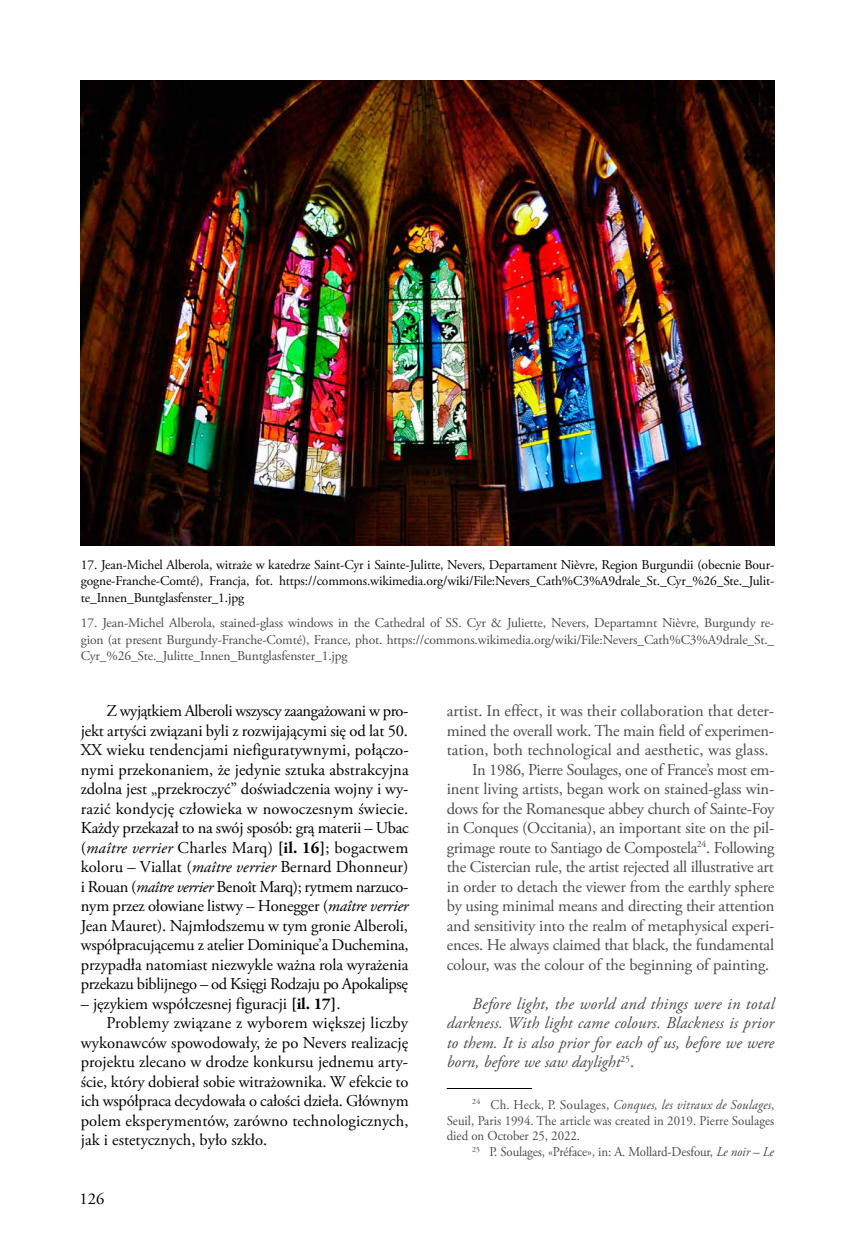
<style>
.page{position:relative;width:851px;height:1255px;background:#fff}
.page>*{position:absolute;margin:0;border:0;box-sizing:border-box;transform-origin:0 0}
.t1{font:16.5px/19.5px "Adobe Garamond Pro";letter-spacing:-.005em;color:#000;text-align:justify}
.t2{font:16.5px "Adobe Garamond Pro";letter-spacing:-.015em;color:#4a4a49}
.t3{font:italic 16.5px/19.5px "Adobe Garamond Pro";color:#4a4a49;text-align:justify}
.t4{font:16.5px "Adobe Garamond Pro";letter-spacing:.015em;color:#000}
.t5{font:13.5px/16.5px "Adobe Garamond Pro";letter-spacing:-.01em;color:#4a4a49;text-align:justify}
.t6{font:13.5px/16.5px "Adobe Garamond Pro";letter-spacing:-.01em;color:#000;text-align:justify}
.t7{font:13.5px/15.9px "Adobe Garamond Pro";letter-spacing:-.01em;color:#4a4a49;text-align:justify;scale:.95 1}
.s1{font-style:italic}
.s2{font-weight:700}
.s3{font-style:normal}
</style>
<div class="page">
<hr style="left:446px;top:1088px;width:85px;height:1px;background:#000">
<img style="left:81px;top:81px;width:693px;height:464px">
<p class="t6" style="left:81px;top:557px;width:695px">17. Jean-Michel Alberola, witraże w katedrze Saint-Cyr i Sainte-Julitte, Nevers, Departament Nièvre, Region Burgundii (obecnie Bour&shy;gogne-Franche-Comté), Francja, fot. https://commons.wikimedia.org/wiki/File:Nevers_Cath%C3%A9drale_St._Cyr_%26_Ste._Julit&shy;te_Innen_Buntglasfenster_1.jpg</p>
<p class="t5" style="left:81px;top:615px;width:695px">17. Jean-Michel Alberola, stained-glass windows in the Cathedral of SS. Cyr &amp; Juliette, Nevers, Departamnt Nièvre, Burgundy re&shy;gion (at present Burgundy-Franche-Comté), France, phot. https://commons.wikimedia.org/wiki/File:Nevers_Cath%C3%A9drale_St._ Cyr_%26_Ste._Julitte_Innen_Buntglasfenster_1.jpg</p>
<p class="t1" style="left:81px;top:701px;width:329px;text-indent:26px">Z wyjątkiem Alberoli wszyscy zaangażowani w pro&shy;jekt artyści związani byli z rozwijającymi się od lat 50.<br>XX wieku tendencjami niefiguratywnymi, połączo&shy;nymi przekonaniem, że jedynie sztuka abstrakcyjna zdolna jest „przekroczyć” doświadczenia wojny i wy&shy;razić kondycję człowieka w nowoczesnym świecie.<br>Każdy przekazał to na swój sposób: grą materii – Ubac (<span class="s1">maître verrier</span> Charles Marq) <span class="s2">[il. 16]</span>; bogactwem koloru – Viallat (<span class="s1">maître verrier</span> Bernard Dhonneur) i Rouan (<span class="s1">maître verrier</span> Benoît Marq); rytmem narzuco&shy;nym przez ołowiane listwy – Honegger (<span class="s1">maître verrier </span>Jean Mauret). Najmłodszemu w tym gronie Alberoli, współpracującemu z atelier Dominique’a Duchemina, przypadła natomiast niezwykle ważna rola wyrażenia przekazu biblijnego – od Księgi Rodzaju po Apokalipsę</p>
<p class="t1" style="left:81px;top:994px;width:261px">– językiem współczesnej figuracji <span class="s2">[il. 17]</span>.</p>
<p class="t4" style="left:106px;top:1013px;width:303px">Problemy związane z wyborem większej liczby</p>
<p class="t1" style="left:81px;top:1033px;width:329px">wykonawców spowodowały, że po Nevers realizację</p>
<p class="t1" style="left:81px;top:1052px;width:329px">projektu zlecano w drodze konkursu jednemu arty-</p>
<p class="t1" style="left:81px;top:1072px;width:329px">ście, który dobierał sobie witrażownika. W efekcie to</p>
<p class="t1" style="left:81px;top:1091px;width:329px">ich współpraca decydowała o całości dzieła. Głównym</p>
<p class="t1" style="left:81px;top:1111px;width:329px">polem eksperymentów, zarówno technologicznych,</p>
<p class="t1" style="left:81px;top:1130px;width:188px">jak i estetycznych, było szkło.</p>
<p class="t1" style="left:79px;top:1189px;width:26px">126</p>
<p class="t2" style="left:446px;top:701px;width:329px">artist. In effect, it was their collaboration that deter-</p>
<p class="t2" style="left:446px;top:720px;width:329px">mined the overall work. The main field of experimen-</p>
<p class="t2" style="left:446px;top:740px;width:323px">tation, both technological and aesthetic, was glass.</p>
<p class="t2" style="left:472px;top:759px;width:303px">In 1986, Pierre Soulages, one of France’s most em-</p>
<p class="t2" style="left:446px;top:779px;width:329px">inent living artists, began work on stained-glass win-</p>
<p class="t2" style="left:446px;top:798px;width:329px">dows for the Romanesque abbey church of Sainte-Foy</p>
<p class="t2" style="left:446px;top:818px;width:329px">in Conques (Occitania), an important site on the pil-</p>
<p class="t2" style="left:446px;top:837px;width:329px">grimage route to Santiago de Compostela<sup>24</sup>. Following</p>
<p class="t2" style="left:446px;top:857px;width:328px">the Cistercian rule, the artist rejected all illustrative art</p>
<p class="t2" style="left:446px;top:876px;width:329px">in order to detach the viewer from the earthly sphere</p>
<p class="t2" style="left:446px;top:896px;width:329px">by using minimal means and directing their attention</p>
<p class="t2" style="left:446px;top:915px;width:329px">and sensitivity into the realm of metaphysical experi-</p>
<p class="t2" style="left:446px;top:935px;width:329px">ences. He always claimed that black, the fundamental</p>
<p class="t2" style="left:446px;top:954px;width:324px">colour, was the colour of the beginning of painting.</p>
<p class="t3" style="left:446px;top:994px;width:329px;text-indent:26px">Before light, the world and things were in total darkness. With light came colours. Blackness is prior to them. It is also prior for each of us, before we were born, before we saw daylight<sup>25</sup><span class="s3">.</span></p>
<p class="t7" style="left:446px;top:1096px;width:346px;text-indent:26px"><sup>24</sup> Ch. Heck, P. Soulages, <span class="s1">Conques, les vitraux de Soulages</span>, Seuil, Paris 1994. The article was created in 2019. Pierre Soulages died on October 25, 2022.</p>
<p class="t7" style="left:472px;top:1144px;width:319px"><sup>25</sup> P. Soulages, «Préface», in: A. Mollard-Desfour, <span class="s1">Le noir – Le</span></p>
</div>
